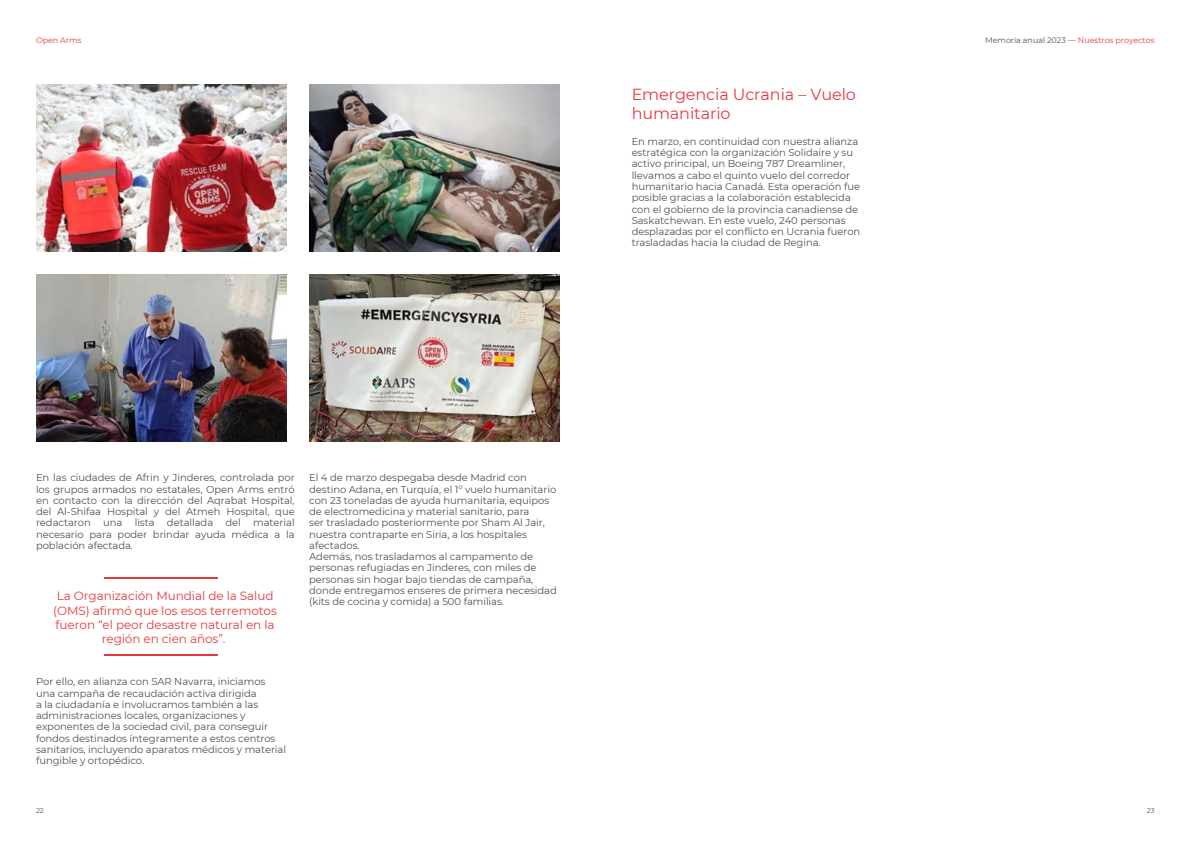
<style>
.page{position:relative;width:1191px;height:843px;background:#fff}
.page>*{position:absolute;margin:0;border:0;box-sizing:border-box;transform-origin:0 0}
.t1{font:16px/18.8px "Montserrat";letter-spacing:-.005em;color:#e8393f}
.t2{font:12px/14.2px "Montserrat";letter-spacing:-.005em;color:#e8393f;text-align:center}
.t3{font:10px/11.2px "Montserrat";letter-spacing:-.005em;color:#525252}
.t4{font:8px "Montserrat";letter-spacing:-.005em;color:#525252}
.t5{font:8px "Montserrat";letter-spacing:-.005em;color:#e8393f}
.t6{font:7px "Montserrat";color:#525252}
.s1{color:#e8393f}
</style>
<div class="page">
<img style="left:36px;top:85px;width:250px;height:166px">
<img style="left:36px;top:274px;width:250px;height:167px">
<img style="left:309px;top:85px;width:250px;height:166px">
<img style="left:309px;top:274px;width:250px;height:167px">
<hr style="left:104px;top:577px;width:114px;height:1px;background:#e8393f">
<hr style="left:104px;top:654px;width:114px;height:1px;background:#e8393f">
<h3 class="t5" style="left:36px;top:35px;width:47px">Open Arms</h3>
<p class="t4" style="left:985px;top:35px;width:171px">Memoria anual 2023 — <span class="s1">Nuestros proyectos</span></p>
<h1 class="t1" style="left:631px;top:85px;width:226px">Emergencia Ucrania – Vuelo humanitario</h1>
<p class="t3" style="left:631px;top:136px;width:230px">En marzo, en continuidad con nuestra alianza estratégica con la organización Solidaire y su activo principal, un Boeing 787 Dreamliner, llevamos a cabo el quinto vuelo del corredor humanitario hacia Canadá. Esta operación fue posible gracias a la colaboración establecida con el gobierno de la provincia canadiense de Saskatchewan. En este vuelo, 240 personas desplazadas por el conflicto en Ucrania fueron trasladadas hacia la ciudad de Regina.</p>
<h3 class="t3" style="left:36px;top:472px;width:260px;text-align:justify">En las ciudades de Afrin y Jinderes, controlada por los grupos armados no estatales, Open Arms entró en contacto con la dirección del Aqrabat Hospital, del Al-Shifaa Hospital y del Atmeh Hospital, que redactaron una lista detallada del material necesario para poder brindar ayuda médica a la población afectada.</h3>
<h3 class="t3" style="left:309px;top:472px;width:249px">El 4 de marzo despegaba desde Madrid con destino Adana, en Turquía, el 1º vuelo humanitario con 23 toneladas de ayuda humanitaria, equipos de electromedicina y material sanitario, para<br>ser trasladado posteriormente por Sham Al Jair, nuestra contraparte en Siria, a los hospitales afectados.<br>Además, nos trasladamos al campamento de personas refugiadas en Jinderes, con miles de personas sin hogar bajo tiendas de campaña, donde entregamos enseres de primera necesidad (kits de cocina y comida) a 500 familias.</h3>
<p class="t2" style="left:53px;top:588px;width:225px">La Organización Mundial de la Salud (OMS) afirmó que los esos terremotos fueron “el peor desastre natural en la región en cien años”.</p>
<h2 class="t3" style="left:36px;top:676px;width:251px">Por ello, en alianza con SAR Navarra, iniciamos una campaña de recaudación activa dirigida<br>a la ciudadanía e involucramos también a las administraciones locales, organizaciones y exponentes de la sociedad civil, para conseguir fondos destinados íntegramente a estos centros sanitarios, incluyendo aparatos médicos y material fungible y ortopédico.</h2>
<p class="t6" style="left:36px;top:806px;width:9px">22</p>
<h3 class="t6" style="left:1146px;top:806px;width:9px">23</h3>
</div>
